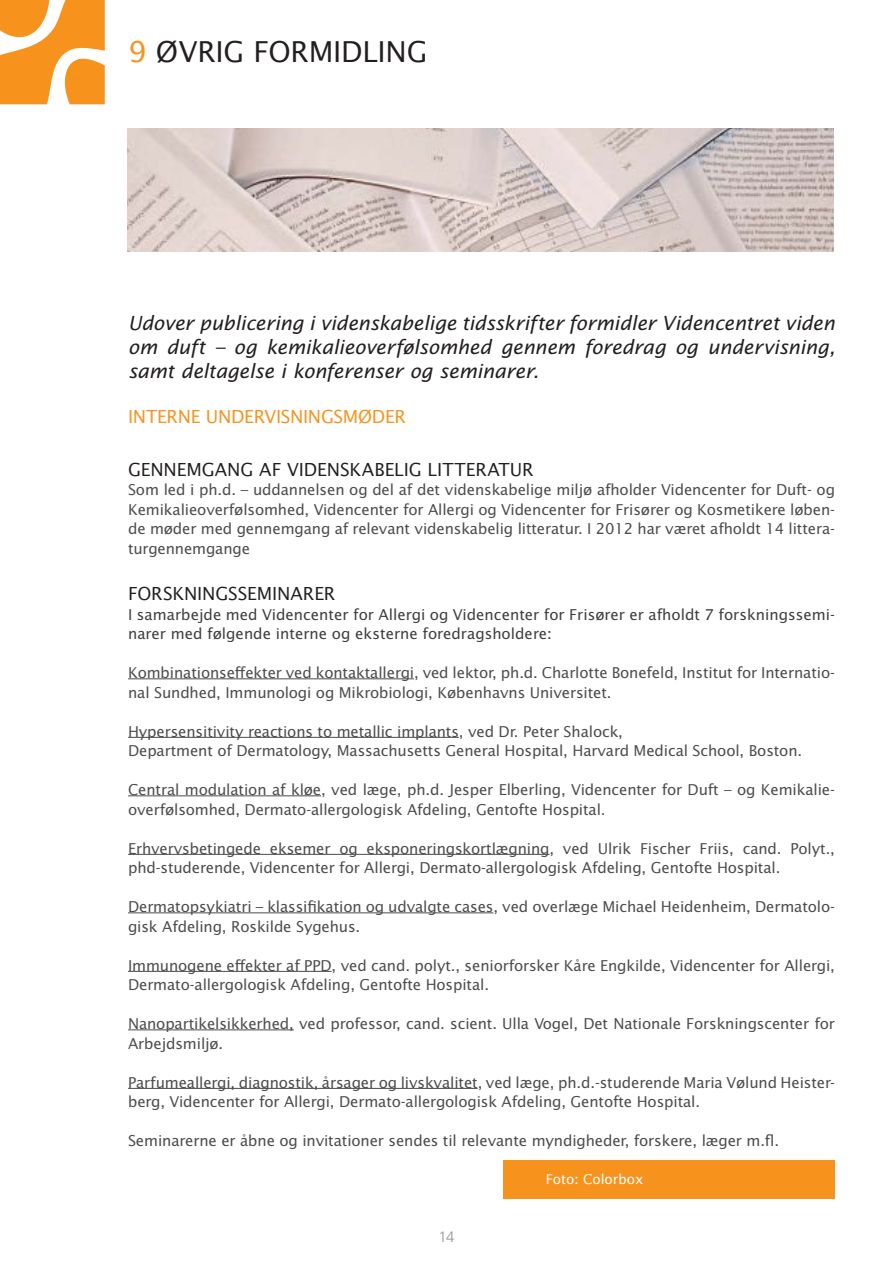
<style>
.page{position:relative;width:893px;height:1263px;background:#fff}
.page>*{position:absolute;margin:0;border:0;box-sizing:border-box;transform-origin:0 0}
.SIDETITEL_kapitaler{font:28.8px "Lucida Sans";letter-spacing:-.005em;color:#231f20}
.OVERSKRIFT_sort_str{font:italic 19.5px/24px "Lucida Sans";letter-spacing:-.01em;color:#231f20;text-align:justify}
.SIDETITEL_kapitaler-2{font:18px "Lucida Sans";letter-spacing:-.005em;color:#231f20}
.RØD_INTROtekst_str_1{font:18px "Lucida Sans";letter-spacing:-.02em;color:#f7931d}
.Brødtekst{font:15px/19.5px "Lucida Sans";letter-spacing:-.01em;color:#4b4c4d}
.Brødtekst-2{font:15px/19.5px "Lucida Sans";color:#3e3e3f}
.t1{font:300 15px "Frutiger";color:#939598}
.HVID_lille_str_8{font:13.5px "Lucida Sans";color:#fff}
.s1{color:#f7931d}
</style>
<div class="page">
<hr style="left:128px;top:678px;width:286px;height:1px;background:#4b4c4d">
<hr style="left:128px;top:737px;width:331px;height:1px;background:#4b4c4d">
<hr style="left:128px;top:795px;width:193px;height:1px;background:#4b4c4d">
<hr style="left:128px;top:854px;width:421px;height:1px;background:#4b4c4d">
<hr style="left:128px;top:912px;width:365px;height:1px;background:#4b4c4d">
<hr style="left:128px;top:971px;width:204px;height:1px;background:#4b4c4d">
<hr style="left:128px;top:1029px;width:166px;height:1px;background:#4b4c4d">
<hr style="left:128px;top:1088px;width:350px;height:1px;background:#4b4c4d">
<svg style="left:0;top:0;width:105px;height:104px"></svg>
<img style="left:127px;top:129px;width:706px;height:123px">
<div style="left:503px;top:1160px;width:331px;height:39px;background:#f7931d"></div>
<p class="SIDETITEL_kapitaler" style="left:129px;top:34px;width:300px"><span class="s1">9</span> ØVRIG FORMIDLING</p>
<p class="OVERSKRIFT_sort_str" style="left:128px;top:311px;width:708px">Udover publicering i videnskabelige tidsskrifter formidler Videncentret viden om duft – og kemikalieoverfølsomhed gennem foredrag og undervisning, samt deltagelse i konferenser og seminarer.</p>
<p class="RØD_INTROtekst_str_1" style="left:128px;top:406px;width:279px">INTERNE UNDERVISNINGSMØDER</p>
<p class="SIDETITEL_kapitaler-2" style="left:128px;top:458px;width:407px">GENNEMGANG AF VIDENSKABELIG LITTERATUR</p>
<p class="Brødtekst" style="left:128px;top:480px;width:708px;text-align:justify">Som led i ph.d. – uddannelsen og del af det videnskabelige miljø afholder Videncenter for Duft- og Kemikalieoverfølsomhed, Videncenter for Allergi og Videncenter for Frisører og Kosmetikere løben&shy;de møder med gennemgang af relevant videnskabelig litteratur. I 2012 har været afholdt 14 littera&shy;turgennemgange</p>
<p class="SIDETITEL_kapitaler-2" style="left:128px;top:583px;width:209px">FORSKNINGSSEMINARER</p>
<p class="Brødtekst-2" style="left:128px;top:604px;width:708px">I samarbejde med Videncenter for Allergi og Videncenter for Frisører er afholdt 7 forskningssemi&shy;narer med følgende interne og eksterne foredragsholdere:</p>
<p class="Brødtekst" style="left:128px;top:663px;width:708px">Kombinationseffekter ved kontaktallergi, ved lektor, ph.d. Charlotte Bonefeld, Institut for Internatio&shy;nal Sundhed, Immunologi og Mikrobiologi, Københavns Universitet.</p>
<p class="Brødtekst" style="left:128px;top:721px;width:496px">Hypersensitivity reactions to metallic implants, ved Dr. Peter Shalock,</p>
<p class="Brødtekst" style="left:128px;top:741px;width:676px">Department of Dermatology, Massachusetts General Hospital, Harvard Medical School, Boston.</p>
<p class="Brødtekst" style="left:128px;top:780px;width:708px">Central modulation af kløe, ved læge, ph.d. Jesper Elberling, Videncenter for Duft – og Kemikalie&shy;overfølsomhed, Dermato-allergologisk Afdeling, Gentofte Hospital.</p>
<p class="Brødtekst" style="left:128px;top:838px;width:708px">Erhvervsbetingede eksemer og eksponeringskortlægning, ved Ulrik Fischer Friis, cand. Polyt., phd-studerende, Videncenter for Allergi, Dermato-allergologisk Afdeling, Gentofte Hospital.</p>
<p class="Brødtekst" style="left:128px;top:897px;width:708px">Dermatopsykiatri – klassifikation og udvalgte cases, ved overlæge Michael Heidenheim, Dermatolo&shy;gisk Afdeling, Roskilde Sygehus.</p>
<p class="Brødtekst" style="left:128px;top:955px;width:708px">Immunogene effekter af PPD, ved cand. polyt., seniorforsker Kåre Engkilde, Videncenter for Allergi,<br>Dermato-allergologisk Afdeling, Gentofte Hospital.</p>
<p class="Brødtekst" style="left:128px;top:1014px;width:708px">Nanopartikelsikkerhed, ved professor, cand. scient. Ulla Vogel, Det Nationale Forskningscenter for<br>Arbejdsmiljø.</p>
<p class="Brødtekst" style="left:128px;top:1072px;width:708px">Parfumeallergi, diagnostik, årsager og livskvalitet, ved læge, ph.d.-studerende Maria Vølund Heister&shy;berg, Videncenter for Allergi, Dermato-allergologisk Afdeling, Gentofte Hospital.</p>
<p class="Brødtekst" style="left:128px;top:1131px;width:653px">Seminarerne er åbne og invitationer sendes til relevante myndigheder, forskere, læger m.fl.</p>
<p class="t1" style="left:438px;top:1228px;width:18px">14</p>
<p class="HVID_lille_str_8" style="left:546px;top:1171px;width:99px">Foto: Colorbox</p>
</div>
